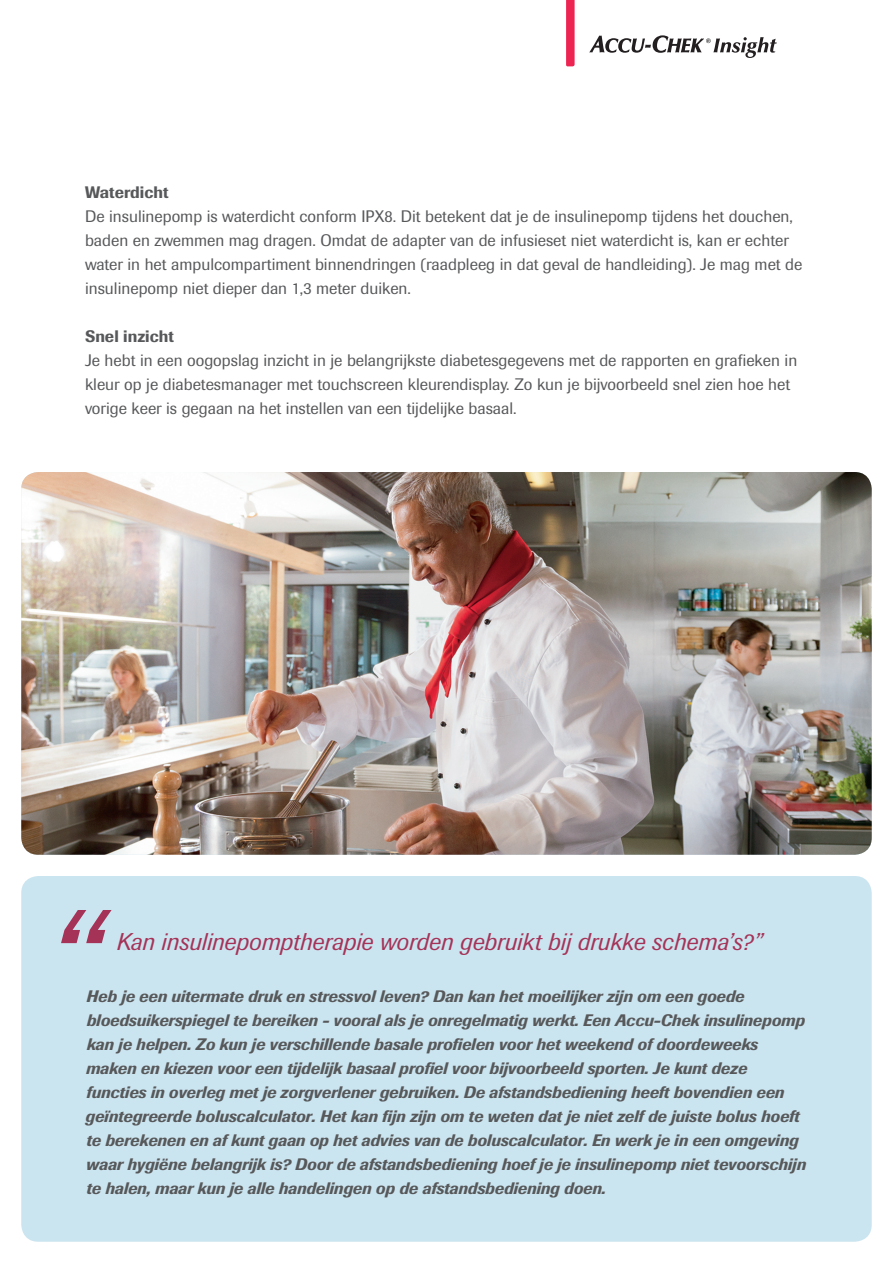
<style>
.page{position:relative;width:893px;height:1263px;background:#fff}
.page>*{position:absolute;margin:0;border:0;box-sizing:border-box;transform-origin:0 0}
.t1{font:italic 150px "Imago Pro";color:#a53358}
.t2{font:italic 24px "Imago Pro";letter-spacing:-.005em;color:#a53358}
.t3{font:italic 500 16.5px/24px "Imago Pro";letter-spacing:-.005em;color:#57585a}
.t4{font:16.5px/24px "Imago Pro";color:#57585a}
.t5{font:500 16.5px "Imago Pro";color:#57585a}
</style>
<div class="page">
<img style="left:21px;top:472px;width:851px;height:383px">
<div style="left:21px;top:876px;width:851px;height:366px;background:#cbe5f0;border-radius:17px"></div>
<svg style="left:566px;top:0;width:9px;height:66px"></svg>
<svg style="left:589px;top:35px;width:188px;height:23px"></svg>
<p class="t5" style="left:85px;top:182px;width:85px">Waterdicht</p>
<p class="t4" style="left:85px;top:204px;width:719px">De insulinepomp is waterdicht conform IPX8. Dit betekent dat je de insulinepomp tijdens het douchen, baden en zwemmen mag dragen. Omdat de adapter van de infusieset niet waterdicht is, kan er echter water in het ampulcompartiment binnendringen (raadpleeg in dat geval de handleiding). Je mag met de insulinepomp niet dieper dan 1,3 meter duiken.</p>
<p class="t5" style="left:85px;top:326px;width:90px">Snel inzicht</p>
<p class="t4" style="left:85px;top:348px;width:714px">Je hebt in een oogopslag inzicht in je belangrijkste diabetesgegevens met de rapporten en grafieken in kleur op je diabetesmanager met touchscreen kleurendisplay. Zo kun je bijvoorbeeld snel zien hoe het vorige keer is gegaan na het instellen van een tijdelijke basaal.</p>
<h1 class="t1" style="left:42px;top:866px;width:58px">“</h1>
<h2 class="t2" style="left:117px;top:926px;width:647px">Kan insulinepomptherapie worden gebruikt bij drukke schema’s?”</h2>
<p class="t3" style="left:86px;top:984px;width:722px">Heb je een uitermate druk en stressvol leven? Dan kan het moeilijker zijn om een goede bloedsuikerspiegel te bereiken - vooral als je onregelmatig werkt. Een Accu-Chek insulinepomp kan je helpen. Zo kun je verschillende basale profielen voor het weekend of doordeweeks maken en kiezen voor een tijdelijk basaal profiel voor bijvoorbeeld sporten. Je kunt deze functies in overleg met je zorgverlener gebruiken. De afstandsbediening heeft bovendien een geïntegreerde boluscalculator. Het kan fijn zijn om te weten dat je niet zelf de juiste bolus hoeft te berekenen en af kunt gaan op het advies van de boluscalculator. En werk je in een omgeving waar hygiëne belangrijk is? Door de afstandsbediening hoef je je insulinepomp niet tevoorschijn te halen, maar kun je alle handelingen op de afstandsbediening doen.</p>
</div>
